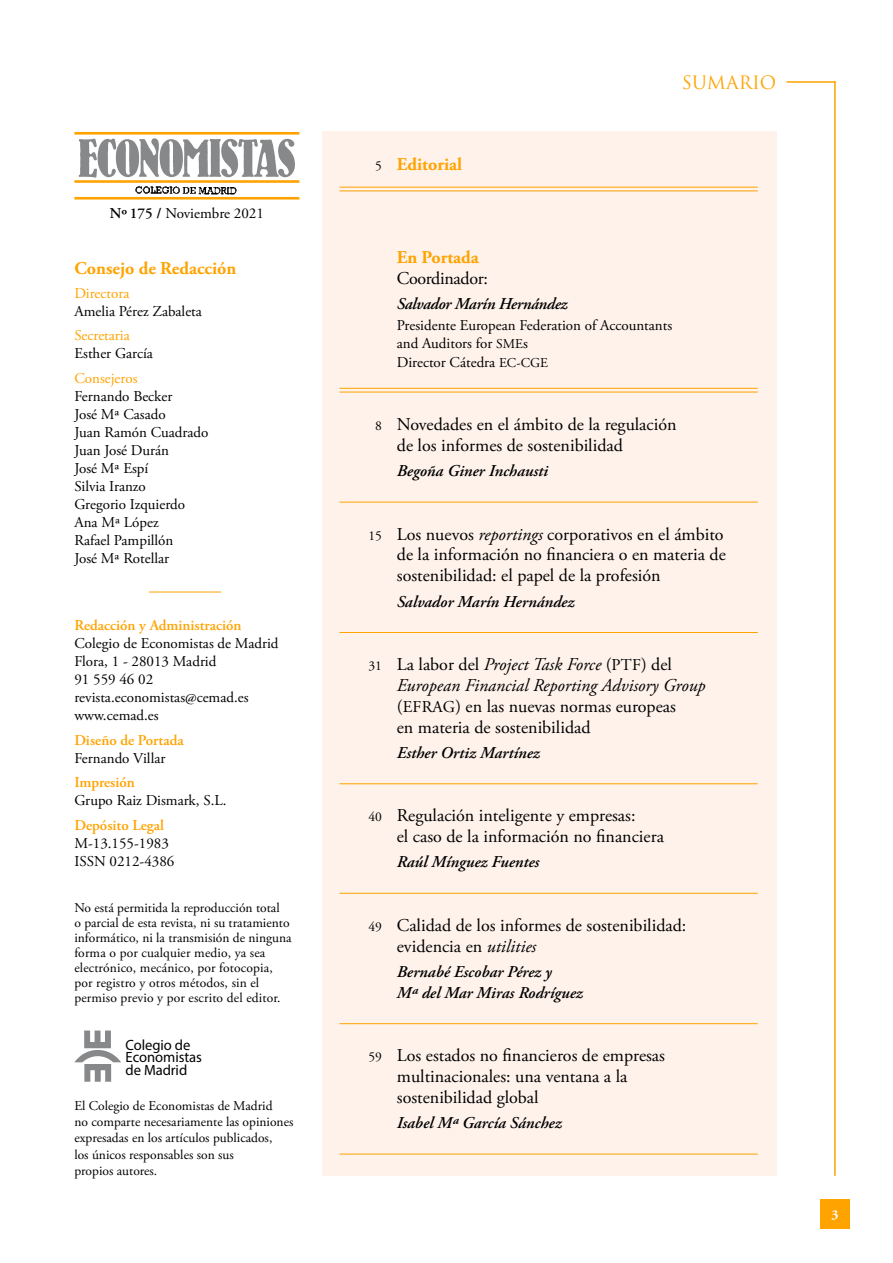
<style>
.page{position:relative;width:893px;height:1263px;background:#fff}
.page>*{position:absolute;margin:0;border:0;box-sizing:border-box;transform-origin:0 0}
.t1{font:18px/20.9px "Adobe Garamond Pro";color:#000}
.t2{font:700 18px "Adobe Garamond Pro";color:#ffa300}
.t3{font:18px "Adobe Garamond Pro";letter-spacing:-.02em;color:#000}
.t4{font:18px "Trajan Pro";color:#ffa300}
.t5{font:italic 600 16.5px/20.9px "Adobe Garamond Pro";color:#000}
.t6{font:italic 600 16.5px "Adobe Garamond Pro";letter-spacing:-.02em;color:#000}
.t7{font:15px/18px "Adobe Garamond Pro";color:#000}
.t8{font:600 15px "Adobe Garamond Pro";color:#ffa300}
.t9{font:15px "Adobe Garamond Pro";color:#ffa300}
.t10{font:14.85px/12.9px "Myriad Pro";letter-spacing:-.005em;color:#000}
.t11{font:13.5px/15px "Adobe Garamond Pro";color:#000}
.t12{font:700 13.5px "Adobe Garamond Pro";color:#fff}
.s1{font-weight:600}
.s2{font-weight:400;font-size:13.5px;color:#000}
.s3{font-size:13.5px}
.s4{font-style:italic}
.s5{font-size:16.5px}
</style>
<div class="page">
<hr style="left:834px;top:81px;width:2px;height:1095px;background:#ffa300">
<hr style="left:787px;top:81px;width:49px;height:2px;background:#ffa300">
<div style="left:820px;top:1199px;width:30px;height:30px;background:#ffa300"></div>
<div style="left:322px;top:131px;width:454px;height:1045px;background:#fef2eb"></div>
<hr style="left:339px;top:187px;width:419px;height:1px;background:#ffa300">
<hr style="left:339px;top:191px;width:419px;height:1px;background:#ffa300">
<hr style="left:339px;top:388px;width:419px;height:1px;background:#ffa300">
<hr style="left:339px;top:392px;width:419px;height:1px;background:#ffa300">
<hr style="left:339px;top:502px;width:419px;height:1px;background:#ffa300">
<hr style="left:339px;top:632px;width:419px;height:1px;background:#ffa300">
<hr style="left:339px;top:783px;width:419px;height:1px;background:#ffa300">
<hr style="left:339px;top:893px;width:419px;height:1px;background:#ffa300">
<hr style="left:339px;top:1023px;width:419px;height:1px;background:#ffa300">
<hr style="left:339px;top:1154px;width:419px;height:1px;background:#ffa300">
<hr style="left:149px;top:592px;width:72px;height:1px;background:#ffa300">
<svg style="left:79px;top:138px;width:216px;height:40px"></svg>
<hr style="left:74px;top:197px;width:225px;height:2px;background:#ffa300">
<hr style="left:74px;top:132px;width:225px;height:3px;background:#ffa300">
<hr style="left:74px;top:180px;width:225px;height:3px;background:#ffa300">
<img style="left:135px;top:186px;width:102px;height:9px">
<svg style="left:74px;top:1030px;width:47px;height:52px"></svg>
<p class="t7" style="left:110px;top:205px;width:156px"><span class="s1">Nº 175 /</span> Noviembre 2021</p>
<p class="t2" style="left:74px;top:257px;width:164px">Consejo de Redacción</p>
<p class="t9" style="left:74px;top:284px;width:57px">Directora</p>
<p class="t7" style="left:74px;top:303px;width:129px">Amelia Pérez Zabaleta</p>
<p class="t9" style="left:74px;top:327px;width:57px">Secretaria</p>
<p class="t7" style="left:74px;top:345px;width:80px">Esther García</p>
<p class="t9" style="left:74px;top:369px;width:65px">Consejeros</p>
<p class="t7" style="left:74px;top:388px;width:135px">Fernando Becker<br>José Mª Casado<br>Juan Ramón Cuadrado<br>Juan José Durán<br>José Mª Espí<br>Silvia Iranzo<br>Gregorio Izquierdo<br>Ana Mª López<br>Rafael Pampillón<br>José Mª Rotellar</p>
<p class="t8" style="left:74px;top:617px;width:169px">Redacción y Administración</p>
<p class="t7" style="left:74px;top:635px;width:206px">Colegio de Economistas de Madrid<br>Flora, 1 - 28013 Madrid<br>91 559 46 02 revista.economistas@cemad.es www.cemad.es</p>
<p class="t8" style="left:74px;top:731px;width:111px">Diseño de Portada</p>
<p class="t7" style="left:74px;top:749px;width:93px">Fernando Villar</p>
<p class="t8" style="left:74px;top:774px;width:62px">Impresión</p>
<p class="t7" style="left:74px;top:792px;width:154px">Grupo Raiz Dismark, S.L.</p>
<p class="t8" style="left:74px;top:816px;width:91px">Depósito Legal</p>
<p class="t7" style="left:74px;top:834px;width:102px">M-13.155-1983<br>ISSN 0212-4386</p>
<p class="t11" style="left:74px;top:901px;width:219px">No está permitida la reproducción total<br>o parcial de esta revista, ni su tratamiento informático, ni la transmisión de ninguna forma o por cualquier medio, ya sea electrónico, mecánico, por fotocopia, por registro y otros métodos, sin el permiso previo y por escrito del editor.</p>
<p class="t10" style="left:126px;top:1038px;width:78px">Colegio de<br>Economistas de Madrid</p>
<p class="t11" style="left:74px;top:1098px;width:220px;line-height:16.2px">El Colegio de Economistas de Madrid<br>no comparte necesariamente las opiniones expresadas en los artículos publicados,<br>los únicos responsables son sus<br>propios autores.</p>
<p class="t2" style="left:375px;top:154px;width:88px"><span class="s2">5</span> Editorial</p>
<p class="t4" style="left:682px;top:71px;width:96px">SUMARIO</p>
<p class="t2" style="left:397px;top:247px;width:84px">En Portada</p>
<p class="t3" style="left:397px;top:267px;width:93px">Coordinador:</p>
<p class="t6" style="left:397px;top:294px;width:172px">Salvador Marín Hernández</p>
<p class="t7" style="left:397px;top:317px;width:277px">Presidente European Federation of Accountants and Auditors for <span class="s3">SME</span>s<br>Director Cátedra <span class="s3">EC-CGE</span></p>
<p class="t1" style="left:397px;top:415px;width:281px;text-indent:-22px"><span class="s3">8</span> Novedades en el ámbito de la regulación de los informes de sostenibilidad</p>
<p class="t5" style="left:397px;top:461px;width:153px">Begoña Giner Inchausti</p>
<p class="t1" style="left:397px;top:524px;width:331px;text-indent:-28px"><span class="s3">15</span> Los nuevos <span class="s4">reportings</span> corporativos en el ámbito de la información no financiera o en materia de sostenibilidad: el papel de la profesión</p>
<p class="t5" style="left:397px;top:591px;width:179px">Salvador Marín Hernández</p>
<p class="t1" style="left:397px;top:654px;width:310px;text-indent:-28px"><span class="s3">31</span> La labor del <span class="s4">Project Task Force</span> (<span class="s5">PTF</span>) del <span class="s4">European Financial Reporting Advisory Group </span>(<span class="s5">EFRAG</span>) en las nuevas normas europeas<br>en materia de sostenibilidad</p>
<p class="t5" style="left:397px;top:743px;width:145px">Esther Ortiz Martínez</p>
<p class="t1" style="left:397px;top:806px;width:269px;text-indent:-28px"><span class="s3">40</span> Regulación inteligente y empresas:<br>el caso de la información no financiera</p>
<p class="t5" style="left:397px;top:852px;width:144px">Raúl Mínguez Fuentes</p>
<p class="t1" style="left:397px;top:915px;width:291px;text-indent:-28px"><span class="s3">49</span> Calidad de los informes de sostenibilidad: evidencia en <span class="s4">utilities</span></p>
<p class="t5" style="left:397px;top:962px;width:188px">Bernabé Escobar Pérez y<br>Mª del Mar Miras Rodríguez</p>
<p class="t1" style="left:397px;top:1046px;width:270px;text-indent:-28px"><span class="s3">59</span> Los estados no financieros de empresas multinacionales: una ventana a la sostenibilidad global</p>
<p class="t5" style="left:397px;top:1113px;width:166px">Isabel Mª García Sánchez</p>
<p class="t12" style="left:831px;top:1207px;width:9px">3</p>
</div>
